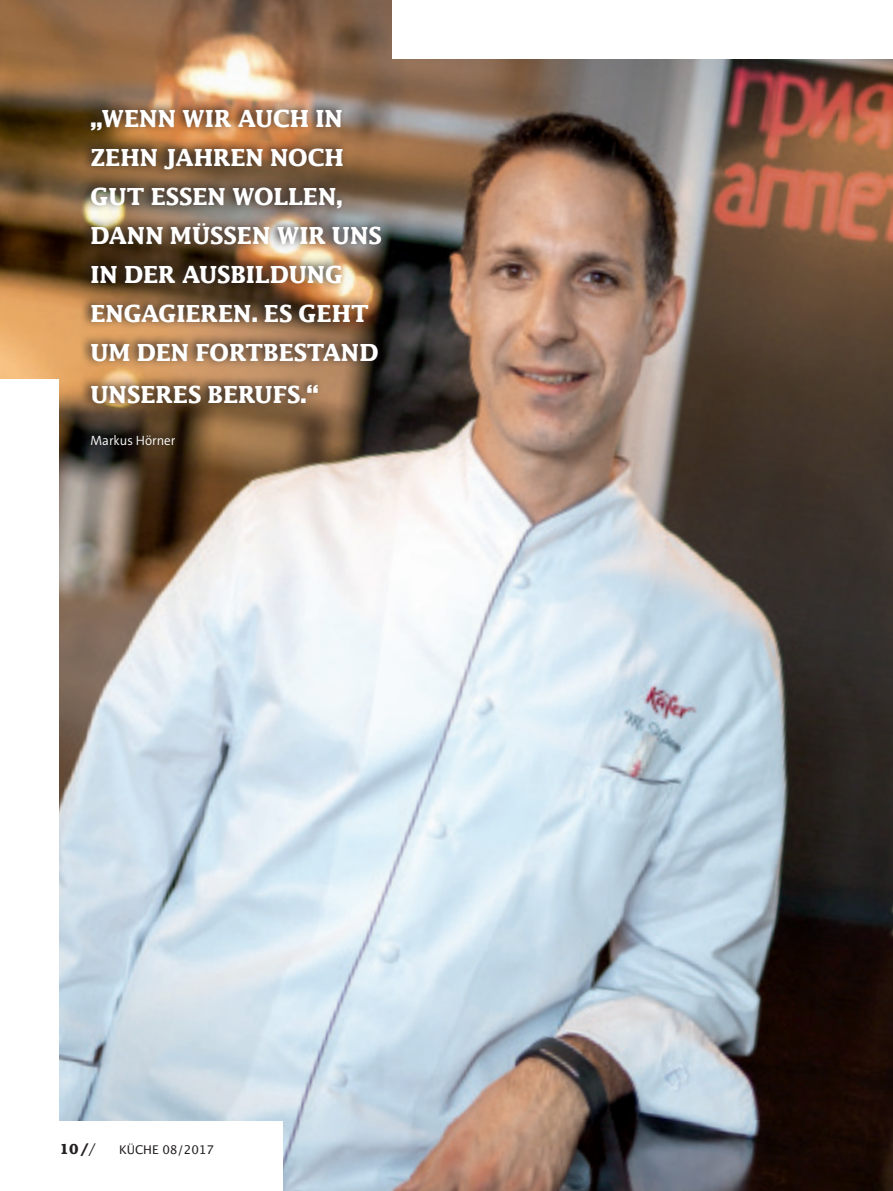
<style>
.page{position:relative;width:893px;height:1191px;background:#fff}
.page>*{position:absolute;margin:0;border:0;box-sizing:border-box;transform-origin:0 0}
.t1{font:700 25.5px/39px "Lucida";color:#fff}
.t2{font:700 15px "Lucida";color:#231f20}
.t3{font:300 13.5px "The Sans C5";color:#fff}
.t4{font:12px "Lucida San Rom";color:#231f20}
.s1{font-family:"Lucida Rom";font-weight:400}
</style>
<div class="page">
<img style="left:60px;top:59px;width:833px;height:1061px">
<img style="left:0;top:0;width:392px;height:378px">
<img style="left:79px;top:99px;width:307px;height:353px">
<img style="left:284px;top:1120px;width:609px;height:71px">
<p class="t1" style="left:91px;top:99px;width:293px">„WENN WIR AUCH IN<br>ZEHN JAHREN NOCH<br>GUT ESSEN WOLLEN,<br>DANN MÜSSEN WIR UNS<br>IN DER AUSBILDUNG<br>ENGAGIEREN. ES GEHT<br>UM DEN FORTBESTAND</p>
<p class="t1" style="left:91px;top:375px;width:230px">UNSERES BERUFS.“</p>
<p class="t3" style="left:91px;top:432px;width:87px">Markus Hörner</p>
<p class="t2" style="left:60px;top:1140px;width:38px">10/<span class="s1">/</span></p>
<p class="t4" style="left:119px;top:1140px;width:97px">KÜCHE 08/2017</p>
</div>
